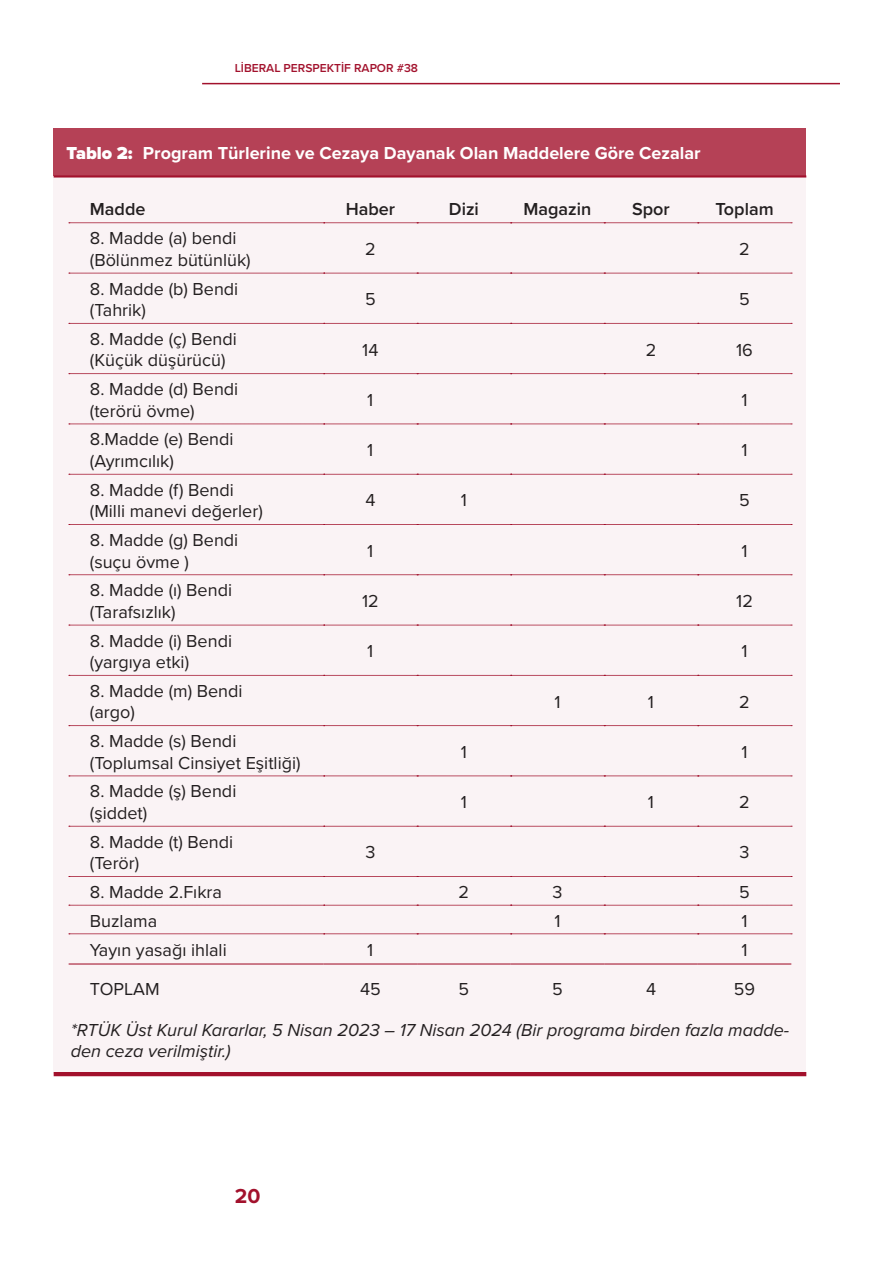
<style>
.page{position:relative;width:893px;height:1263px;background:#fff}
.page>*{position:absolute;margin:0;border:0;box-sizing:border-box;transform-origin:0 0}
.t1{font:700 21px "Proxima Nova";color:#a2112c}
.Tablo_içi{font:18px "Proxima Nova";color:#231f20}
.Tablo_kaynakça_vs{font:italic 18px/21.6px "Proxima Nova";color:#231f20}
.Tablo_Adı{font:700 18px "Proxima Nova";color:#fff}
.Tablo_içi_ilk_satır{font:600 18px "Proxima Nova";color:#231f20}
.t2{font:600 12px "Proxima Nova";color:#a2112c}
.s1{font-weight:900}
</style>
<div class="page">
<hr style="left:202px;top:83px;width:638px;height:1px;background:#a2112c">
<div style="left:54px;top:128px;width:752px;height:48px;background:#b54156"></div>
<div style="left:54px;top:176px;width:752px;height:898px;background:#faf3f5"></div>
<hr style="left:54px;top:1072px;width:752px;height:4px;background:#a2112c">
<hr style="left:54px;top:175px;width:752px;height:3px;background:#a2112c">
<svg style="left:69px;top:273px;width:723px;height:1px"></svg>
<svg style="left:69px;top:323px;width:723px;height:1px"></svg>
<svg style="left:69px;top:373px;width:723px;height:1px"></svg>
<svg style="left:69px;top:424px;width:723px;height:1px"></svg>
<svg style="left:69px;top:474px;width:723px;height:1px"></svg>
<svg style="left:69px;top:524px;width:723px;height:1px"></svg>
<svg style="left:69px;top:574px;width:723px;height:1px"></svg>
<svg style="left:69px;top:625px;width:723px;height:1px"></svg>
<svg style="left:69px;top:675px;width:723px;height:1px"></svg>
<svg style="left:69px;top:725px;width:723px;height:1px"></svg>
<svg style="left:69px;top:776px;width:723px;height:1px"></svg>
<svg style="left:69px;top:826px;width:723px;height:1px"></svg>
<svg style="left:69px;top:876px;width:723px;height:1px"></svg>
<svg style="left:69px;top:905px;width:723px;height:1px"></svg>
<svg style="left:69px;top:933px;width:723px;height:1px"></svg>
<svg style="left:69px;top:223px;width:723px;height:1px"></svg>
<hr style="left:69px;top:963px;width:255px;height:1px;background:#a2112c">
<hr style="left:324px;top:963px;width:93px;height:1px;background:#a2112c">
<hr style="left:417px;top:963px;width:94px;height:1px;background:#a2112c">
<hr style="left:511px;top:963px;width:93px;height:1px;background:#a2112c">
<hr style="left:604px;top:963px;width:94px;height:1px;background:#a2112c">
<hr style="left:698px;top:963px;width:93px;height:1px;background:#a2112c">
<p class="t2" style="left:235px;top:59px;width:185px">LI BERAL PERSPEKTIF Rapor #38</p>
<p class="Tablo_Adı" style="left:66px;top:140px;width:636px"><span class="s1">Tablo 2:</span> Program Türlerine ve Cezaya Dayanak Olan Maddelere Göre Cezalar</p>
<p class="Tablo_içi_ilk_satır" style="left:90px;top:196px;width:57px">Madde</p>
<p class="Tablo_içi_ilk_satır" style="left:346px;top:196px;width:51px">Haber</p>
<p class="Tablo_içi_ilk_satır" style="left:449px;top:196px;width:32px">Dizi</p>
<p class="Tablo_içi_ilk_satır" style="left:523px;top:196px;width:69px">Magazin</p>
<p class="Tablo_içi_ilk_satır" style="left:632px;top:196px;width:39px">Spor</p>
<p class="Tablo_içi_ilk_satır" style="left:715px;top:196px;width:60px">Toplam</p>
<p class="Tablo_içi" style="left:90px;top:225px;width:148px">8. Madde (a) bendi</p>
<p class="Tablo_içi" style="left:90px;top:246px;width:162px">(Bölünmez bütünlük)</p>
<p class="Tablo_içi" style="left:365px;top:236px;width:12px">2</p>
<p class="Tablo_içi" style="left:739px;top:236px;width:12px">2</p>
<p class="Tablo_içi" style="left:90px;top:275px;width:150px">8. Madde (b) Bendi</p>
<p class="Tablo_içi" style="left:90px;top:297px;width:58px">(Tahrik)</p>
<p class="Tablo_içi" style="left:90px;top:325px;width:149px">8. Madde (ç) Bendi</p>
<p class="Tablo_içi" style="left:90px;top:347px;width:137px">(Küçük düşürücü)</p>
<p class="Tablo_içi" style="left:90px;top:376px;width:150px">8. Madde (d) Bendi</p>
<p class="Tablo_içi" style="left:90px;top:397px;width:106px">(terörü övme)</p>
<p class="Tablo_içi" style="left:90px;top:426px;width:145px">8.Madde (e) Bendi</p>
<p class="Tablo_içi" style="left:90px;top:448px;width:86px">(Ayrımcılık)</p>
<p class="Tablo_içi" style="left:90px;top:476px;width:146px">8. Madde (f) Bendi</p>
<p class="Tablo_içi" style="left:90px;top:498px;width:174px">(Milli manevi değerler)</p>
<p class="Tablo_içi" style="left:90px;top:526px;width:150px">8. Madde (g) Bendi</p>
<p class="Tablo_içi" style="left:90px;top:548px;width:101px">(suçu övme )</p>
<p class="Tablo_içi" style="left:90px;top:577px;width:144px">8. Madde (ı) Bendi</p>
<p class="Tablo_içi" style="left:90px;top:598px;width:87px">(Tarafsızlık)</p>
<p class="Tablo_içi" style="left:90px;top:627px;width:144px">8. Madde (i) Bendi</p>
<p class="Tablo_içi" style="left:90px;top:649px;width:101px">(yargıya etki)</p>
<p class="Tablo_içi" style="left:90px;top:677px;width:154px">8. Madde (m) Bendi</p>
<p class="Tablo_içi" style="left:90px;top:699px;width:46px">(argo)</p>
<p class="Tablo_içi" style="left:90px;top:728px;width:148px">8. Madde (s) Bendi</p>
<p class="Tablo_içi" style="left:90px;top:749px;width:212px">(Toplumsal Cinsiyet Eşitliği)</p>
<p class="Tablo_içi" style="left:90px;top:778px;width:148px">8. Madde (ş) Bendi</p>
<p class="Tablo_içi" style="left:90px;top:799px;width:59px">(şiddet)</p>
<p class="Tablo_içi" style="left:90px;top:828px;width:145px">8. Madde (t) Bendi</p>
<p class="Tablo_içi" style="left:90px;top:850px;width:51px">(Terör)</p>
<p class="Tablo_içi" style="left:365px;top:286px;width:12px">5</p>
<p class="Tablo_içi" style="left:739px;top:286px;width:12px">5</p>
<p class="Tablo_içi" style="left:362px;top:336px;width:18px">14</p>
<p class="Tablo_içi" style="left:646px;top:336px;width:12px">2</p>
<p class="Tablo_içi" style="left:736px;top:336px;width:18px">16</p>
<p class="Tablo_içi" style="left:367px;top:386px;width:8px">1</p>
<p class="Tablo_içi" style="left:741px;top:386px;width:8px">1</p>
<p class="Tablo_içi" style="left:367px;top:437px;width:8px">1</p>
<p class="Tablo_içi" style="left:741px;top:437px;width:8px">1</p>
<p class="Tablo_içi" style="left:365px;top:487px;width:12px">4</p>
<p class="Tablo_içi" style="left:461px;top:487px;width:8px">1</p>
<p class="Tablo_içi" style="left:739px;top:487px;width:12px">5</p>
<p class="Tablo_içi" style="left:367px;top:537px;width:8px">1</p>
<p class="Tablo_içi" style="left:741px;top:537px;width:8px">1</p>
<p class="Tablo_içi" style="left:362px;top:588px;width:18px">12</p>
<p class="Tablo_içi" style="left:736px;top:588px;width:18px">12</p>
<p class="Tablo_içi" style="left:367px;top:638px;width:8px">1</p>
<p class="Tablo_içi" style="left:741px;top:638px;width:8px">1</p>
<p class="Tablo_içi" style="left:554px;top:688px;width:8px">1</p>
<p class="Tablo_içi" style="left:648px;top:688px;width:8px">1</p>
<p class="Tablo_içi" style="left:739px;top:688px;width:12px">2</p>
<p class="Tablo_içi" style="left:461px;top:738px;width:8px">1</p>
<p class="Tablo_içi" style="left:741px;top:738px;width:8px">1</p>
<p class="Tablo_içi" style="left:461px;top:789px;width:8px">1</p>
<p class="Tablo_içi" style="left:648px;top:789px;width:8px">1</p>
<p class="Tablo_içi" style="left:739px;top:789px;width:12px">2</p>
<p class="Tablo_içi" style="left:365px;top:839px;width:12px">3</p>
<p class="Tablo_içi" style="left:740px;top:839px;width:12px">3</p>
<p class="Tablo_içi" style="left:90px;top:878px;width:134px">8. Madde 2.Fıkra</p>
<p class="Tablo_içi" style="left:459px;top:878px;width:12px">2</p>
<p class="Tablo_içi" style="left:552px;top:878px;width:12px">3</p>
<p class="Tablo_içi" style="left:739px;top:878px;width:12px">5</p>
<p class="Tablo_içi" style="left:90px;top:907px;width:69px">Buzlama</p>
<p class="Tablo_içi" style="left:554px;top:907px;width:8px">1</p>
<p class="Tablo_içi" style="left:741px;top:907px;width:8px">1</p>
<p class="Tablo_içi" style="left:90px;top:936px;width:138px">Yayın yasağı ihlali</p>
<p class="Tablo_içi" style="left:367px;top:936px;width:8px">1</p>
<p class="Tablo_içi" style="left:741px;top:936px;width:8px">1</p>
<p class="Tablo_içi" style="left:90px;top:976px;width:71px">TOPLAM</p>
<p class="Tablo_içi" style="left:360px;top:976px;width:22px">45</p>
<p class="Tablo_içi" style="left:459px;top:976px;width:12px">5</p>
<p class="Tablo_içi" style="left:552px;top:976px;width:12px">5</p>
<p class="Tablo_içi" style="left:646px;top:976px;width:12px">4</p>
<p class="Tablo_içi" style="left:734px;top:976px;width:23px">59</p>
<p class="Tablo_kaynakça_vs" style="left:71px;top:1018px;width:720px">*RTÜK Üst Kurul Kararlar, 5 Nisan 2023 – 17 Nisan 2024 (Bir programa birden fazla madde&shy;den ceza verilmiştir.)</p>
<p class="t1" style="left:235px;top:1180px;width:27px">20</p>
</div>
